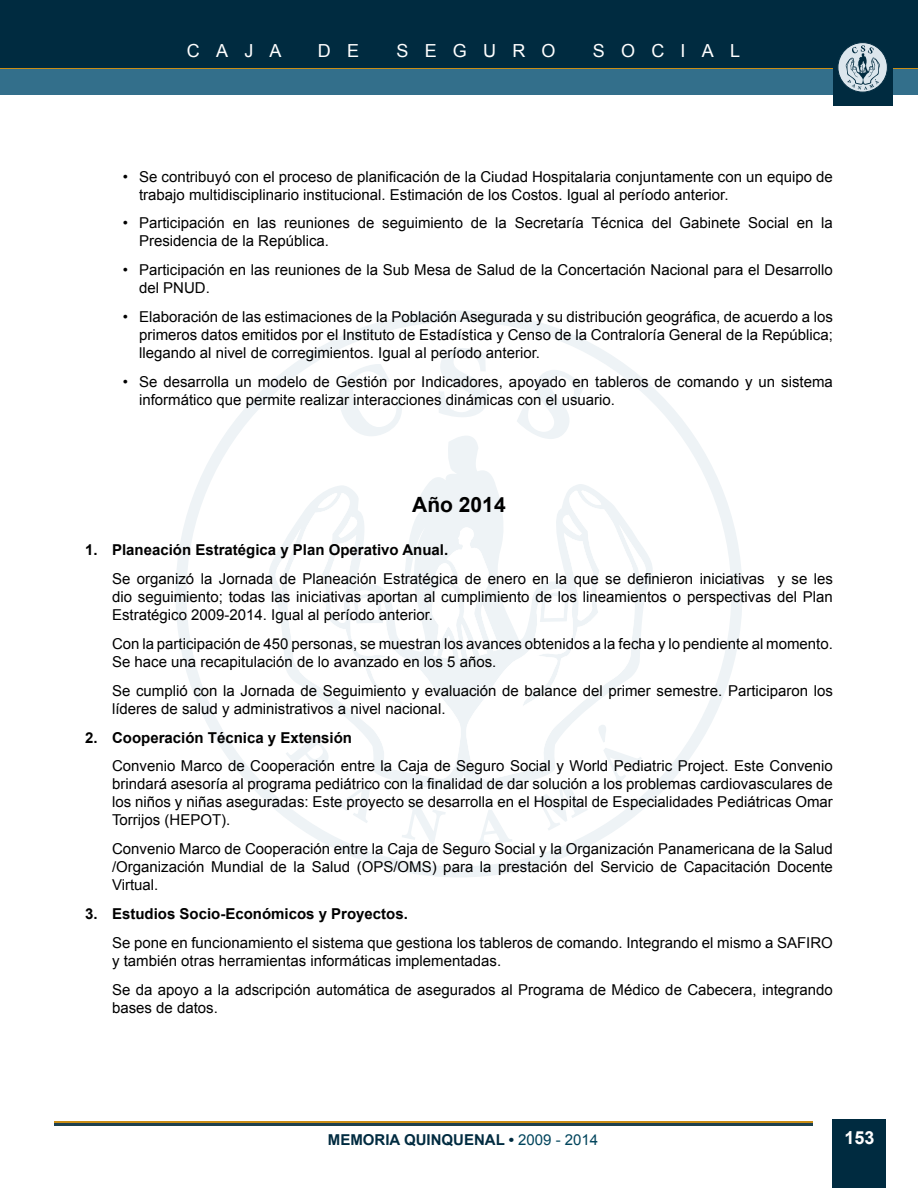
<style>
.page{position:relative;width:918px;height:1188px;background:#fff}
.page>*{position:absolute;margin:0;border:0;box-sizing:border-box;transform-origin:0 0}
.t1{font:700 21px "Arial";color:#000}
.t2{font:18px "Arial";letter-spacing:.9em;color:#fff}
.t3{font:700 18px "Arial";color:#fff}
.t4{font:15px/18px "Arial";color:#000}
.t5{font:700 15px "Arial";color:#002b40}
.s1{font-weight:700}
.s2{font-weight:400;color:#00445c}
</style>
<div class="page">
<div style="left:0;top:0;width:918px;height:95px;background:#336f8b"></div>
<div style="left:0;top:0;width:918px;height:68px;background:#002b40"></div>
<div style="left:833px;top:11px;width:59px;height:94px;background:#002b40"></div>
<svg style="left:837px;top:42px;width:51px;height:51px"></svg>
<div style="left:833px;top:1120px;width:53px;height:68px;background:#002b40"></div>
<hr style="left:54px;top:1121px;width:758px;height:3px;background:#c98d16">
<hr style="left:54px;top:1123px;width:758px;height:3px;background:#1d404e">
<svg style="left:176px;top:311px;width:566px;height:566px"></svg>
<svg style="left:332px;top:364px;width:72px;height:72px"></svg>
<svg style="left:439px;top:348px;width:49px;height:69px"></svg>
<svg style="left:517px;top:370px;width:67px;height:69px"></svg>
<svg style="left:335px;top:784px;width:36px;height:39px"></svg>
<svg style="left:402px;top:804px;width:44px;height:40px"></svg>
<svg style="left:475px;top:810px;width:38px;height:36px"></svg>
<svg style="left:533px;top:780px;width:55px;height:51px"></svg>
<svg style="left:603px;top:748px;width:39px;height:38px"></svg>
<svg style="left:274px;top:528px;width:10px;height:64px"></svg>
<svg style="left:284px;top:493px;width:178px;height:286px"></svg>
<svg style="left:431px;top:527px;width:34px;height:132px"></svg>
<svg style="left:465px;top:491px;width:172px;height:289px"></svg>
<svg style="left:619px;top:524px;width:28px;height:64px"></svg>
<svg style="left:544px;top:515px;width:49px;height:106px"></svg>
<p class="t2" style="left:187px;top:39px;width:96px">CAJA</p>
<p class="t2" style="left:318px;top:39px;width:43px">D E</p>
<p class="t2" style="left:397px;top:39px;width:161px">SEGURO</p>
<p class="t2" style="left:593px;top:39px;width:149px">SOCIAL</p>
<p class="t4" style="left:139px;top:167px;width:695px;text-indent:-16px">• Se contribuyó con el proceso de planificación de la Ciudad Hospitalaria conjuntamente con un equipo de trabajo multidisciplinario institucional. Estimación de los Costos. Igual al período anterior.</p>
<p class="t4" style="left:139px;top:214px;width:695px;text-indent:-16px">• Participación en las reuniones de seguimiento de la Secretaría Técnica del Gabinete Social en la<br>Presidencia de la República.</p>
<p class="t4" style="left:139px;top:261px;width:695px;text-indent:-16px">• Participación en las reuniones de la Sub Mesa de Salud de la Concertación Nacional para el Desarrollo del PNUD.</p>
<p class="t4" style="left:139px;top:308px;width:695px;text-align:justify;text-indent:-16px">• Elaboración de las estimaciones de la Población Asegurada y su distribución geográfica, de acuerdo a los primeros datos emitidos por el Instituto de Estadística y Censo de la Contraloría General de la República; llegando al nivel de corregimientos. Igual al período anterior.</p>
<p class="t4" style="left:139px;top:373px;width:695px;text-indent:-16px">• Se desarrolla un modelo de Gestión por Indicadores, apoyado en tableros de comando y un sistema informático que permite realizar interacciones dinámicas con el usuario.</p>
<p class="t1" style="left:412px;top:491px;width:95px">Año 2014</p>
<p class="t4" style="left:112px;top:536px;width:722px;line-height:28.8px;text-indent:-27px"><span class="s1">1. Planeación Estratégica y Plan Operativo Anual.<br></span>Se organizó la Jornada de Planeación Estratégica de enero en la que se definieron iniciativas y se les</p>
<p class="t4" style="left:112px;top:588px;width:722px">dio seguimiento; todas las iniciativas aportan al cumplimiento de los lineamientos o perspectivas del Plan<br>Estratégico 2009-2014. Igual al período anterior.</p>
<p class="t4" style="left:112px;top:635px;width:722px">Con la participación de 450 personas, se muestran los avances obtenidos a la fecha y lo pendiente al momento.<br>Se hace una recapitulación de lo avanzado en los 5 años.</p>
<p class="t4" style="left:112px;top:682px;width:722px">Se cumplió con la Jornada de Seguimiento y evaluación de balance del primer semestre. Participaron los líderes de salud y administrativos a nivel nacional.</p>
<p class="t4" style="left:112px;top:723px;width:722px;line-height:28.8px;text-indent:-27px"><span class="s1">2. Cooperación Técnica y Extensión<br></span>Convenio Marco de Cooperación entre la Caja de Seguro Social y World Pediatric Project. Este Convenio</p>
<p class="t4" style="left:112px;top:775px;width:722px;text-align:justify">brindará asesoría al programa pediátrico con la finalidad de dar solución a los problemas cardiovasculares de los niños y niñas aseguradas: Este proyecto se desarrolla en el Hospital de Especialidades Pediátricas Omar Torrijos (HEPOT).</p>
<p class="t4" style="left:112px;top:840px;width:722px;text-align:justify">Convenio Marco de Cooperación entre la Caja de Seguro Social y la Organización Panamericana de la Salud /Organización Mundial de la Salud (OPS/OMS) para la prestación del Servicio de Capacitación Docente Virtual.</p>
<p class="t4" style="left:112px;top:899px;width:722px;line-height:28.8px;text-indent:-27px"><span class="s1">3. Estudios Socio-Económicos y Proyectos.<br></span>Se pone en funcionamiento el sistema que gestiona los tableros de comando. Integrando el mismo a SAFIRO</p>
<p class="t4" style="left:112px;top:946px;width:722px;line-height:28.8px">y también otras herramientas informáticas implementadas.<br>Se da apoyo a la adscripción automática de asegurados al Programa de Médico de Cabecera, integrando</p>
<p class="t4" style="left:112px;top:998px;width:107px">bases de datos.</p>
<p class="t5" style="left:328px;top:1130px;width:272px">MEMORIA QUINQUENAL • <span class="s2">2009 - 2014</span></p>
<p class="t3" style="left:844px;top:1126px;width:32px">153</p>
</div>
